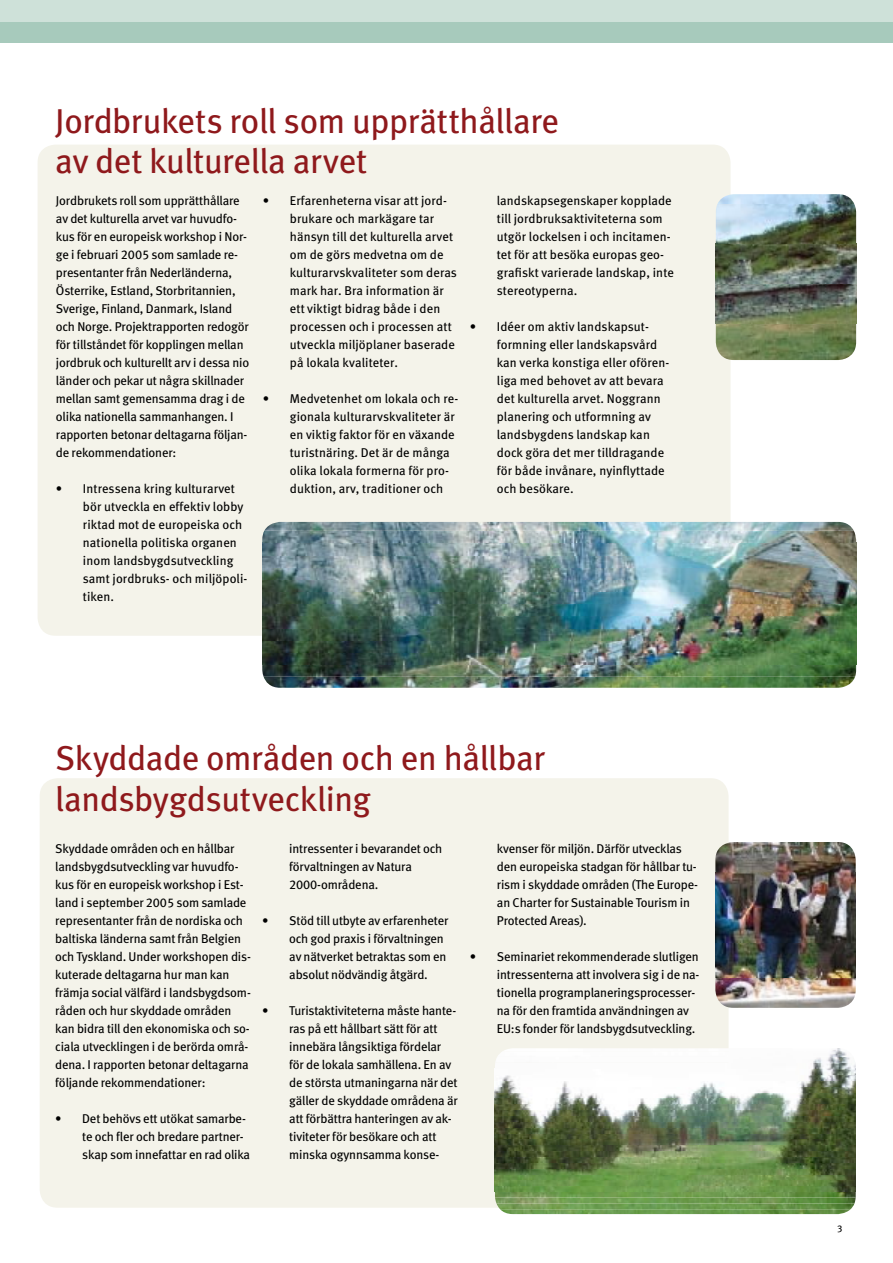
<style>
.page{position:relative;width:893px;height:1263px;background:#fff}
.page>*{position:absolute;margin:0;border:0;box-sizing:border-box;transform-origin:0 0}
.t1{font:34.5px/40.5px "Meta Book LF";letter-spacing:-.015em;color:#8f191c}
.t2{font:12.75px/18px "Meta Book LF";letter-spacing:-.01em;color:#000}
.t3{font:12.75px/18px "Meta Book LF";letter-spacing:.01em;color:#000}
.t4{font:9.75px "Meta Book LF";color:#000}
</style>
<div class="page">
<div style="left:40px;top:778px;width:689px;height:430px;background:#f4f3ea;border-radius:18px"></div>
<div style="left:38px;top:145px;width:692px;height:491px;background:#f4f3ea;border-radius:18px"></div>
<div style="left:0;top:15px;width:893px;height:28px;background:#a7cabc"></div>
<div style="left:0;top:0;width:893px;height:21px;background:#cee1d9"></div>
<img style="left:715px;top:842px;width:141px;height:166px">
<img style="left:500px;top:1209px;width:350px;height:5px">
<img style="left:496px;top:1203px;width:358px;height:6px">
<img style="left:495px;top:1057px;width:361px;height:146px">
<div style="left:498px;top:1051px;width:349px;height:6px;background:#fcfcfc"></div>
<img style="left:504px;top:1048px;width:337px;height:3px">
<img style="left:716px;top:204px;width:140px;height:156px">
<img style="left:717px;top:194px;width:137px;height:10px">
<img style="left:264px;top:677px;width:591px;height:11px">
<img style="left:262px;top:531px;width:594px;height:146px">
<img style="left:264px;top:522px;width:590px;height:9px">
<h1 class="t1" style="left:55px;top:100px;width:505px">Jordbrukets roll som upprätthållare av det kulturella arvet</h1>
<p class="t2" style="left:56px;top:191px;width:195px">Jordbrukets roll som upprätthållare av det kulturella arvet var huvudfo&shy;kus för en europeisk workshop i Nor&shy;ge i februari 2005 som samlade re&shy;presentanter från Nederländerna, Österrike, Estland, Storbritannien, Sverige, Finland, Danmark, Island och Norge. Projektrapporten redogör för tillståndet för kopplingen mellan jordbruk och kulturellt arv i dessa nio länder och pekar ut några skillnader mellan samt gemensamma drag i de olika nationella sammanhangen. I rapporten betonar deltagarna följan&shy;de rekommendationer:</p>
<p class="t3" style="left:83px;top:479px;width:166px;text-indent:-27px">• Intressena kring kulturarvet bör utveckla en effektiv lobby riktad mot de europeiska och nationella politiska organen inom landsbygdsutveckling samt jordbruks- och miljöpoli&shy;tiken.</p>
<p class="t3" style="left:290px;top:191px;width:169px;text-indent:-27px">• Erfarenheterna visar att jord&shy;brukare och markägare tar hänsyn till det kulturella arvet om de görs medvetna om de kulturarvskvaliteter som deras mark har. Bra information är ett viktigt bidrag både i den processen och i processen att utveckla miljöplaner baserade på lokala kvaliteter.</p>
<p class="t3" style="left:290px;top:389px;width:170px;text-indent:-27px">• Medvetenhet om lokala och re&shy;gionala kulturarvskvaliteter är en viktig faktor för en växande turistnäring. Det är de många olika lokala formerna för pro&shy;duktion, arv, traditioner och</p>
<p class="t3" style="left:497px;top:191px;width:179px">landskapsegenskaper kopplade till jordbruksaktiviteterna som utgör lockelsen i och incitamen&shy;tet för att besöka europas geo&shy;grafiskt varierade landskap, inte stereotyperna.</p>
<p class="t3" style="left:497px;top:317px;width:174px;text-indent:-27px">• Idéer om aktiv landskapsut&shy;formning eller landskapsvård kan verka konstiga eller ofören&shy;liga med behovet av att bevara det kulturella arvet. Noggrann planering och utformning av landsbygdens landskap kan dock göra det mer tilldragande för både invånare, nyinflyttade och besökare.</p>
<h1 class="t1" style="left:55px;top:738px;width:491px">Skyddade områden och en hållbar landsbygdsutveckling</h1>
<p class="t2" style="left:55px;top:839px;width:197px">Skyddade områden och en hållbar landsbygdsutveckling var huvudfo&shy;kus för en europeisk workshop i Est&shy;land i september 2005 som samlade representanter från de nordiska och baltiska länderna samt från Belgien och Tyskland. Under workshopen dis&shy;kuterade deltagarna hur man kan främja social välfärd i landsbygdsom&shy;råden och hur skyddade områden kan bidra till den ekonomiska och so&shy;ciala utvecklingen i de berörda områ&shy;dena. I rapporten betonar deltagarna följande rekommendationer:</p>
<p class="t2" style="left:82px;top:1109px;width:169px;text-indent:-27px">• Det behövs ett utökat samarbe&shy;te och fler och bredare partner&shy;skap som innefattar en rad olika</p>
<p class="t2" style="left:289px;top:839px;width:154px">intressenter i bevarandet och förvaltningen av Natura<br>2000-områdena.</p>
<p class="t2" style="left:289px;top:911px;width:161px;text-indent:-27px">• Stöd till utbyte av erfarenheter och god praxis i förvaltningen av nätverket betraktas som en absolut nödvändig åtgärd.</p>
<p class="t2" style="left:289px;top:1001px;width:170px;text-indent:-27px">• Turistaktiviteterna måste hante&shy;ras på ett hållbart sätt för att innebära långsiktiga fördelar för de lokala samhällena. En av de största utmaningarna när det gäller de skyddade områdena är att förbättra hanteringen av ak&shy;tiviteter för besökare och att minska ogynnsamma konse-</p>
<p class="t2" style="left:497px;top:839px;width:202px">kvenser för miljön. Därför utvecklas den europeiska stadgan för hållbar tu&shy;rism i skyddade områden (The Europe&shy;an Charter for Sustainable Tourism in Protected Areas).</p>
<p class="t2" style="left:497px;top:947px;width:204px;text-indent:-27px">• Seminariet rekommenderade slutligen intressenterna att involvera sig i de na&shy;tionella programplaneringsprocesser&shy;na för den framtida användningen av EU:s fonder för landsbygdsutveckling.</p>
<p class="t4" style="left:837px;top:1223px;width:7px">3</p>
</div>
